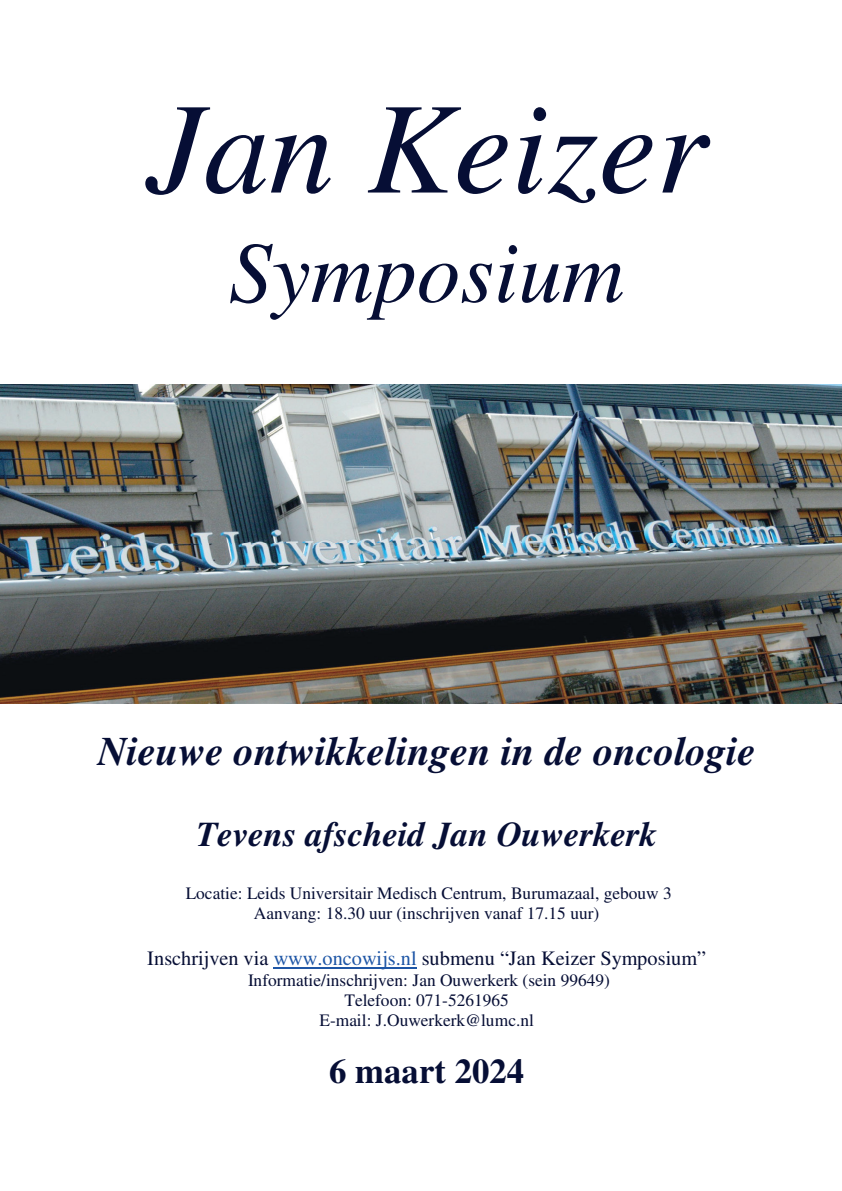
<style>
.page{position:relative;width:842px;height:1191px;background:#fff}
.page>*{position:absolute;margin:0;border:0;box-sizing:border-box;transform-origin:0 0}
.t1{font:italic 130.4px "Times";color:#060e35}
.t2{font:italic 86.9px "Times";color:#060e35}
.t3{font:italic 700 40.5px "Times";color:#060e35}
.t4{font:italic 700 34.8px "Times";color:#060e35}
.t5{font:700 34.8px "Times";color:#060e35}
.t6{font:20.3px "Times";color:#060e35}
.t7{font:17.4px/20px "Times";color:#060e35;text-align:center}
.s1{color:#1e56a6}
</style>
<div class="page">
<img style="left:0;top:384px;width:842px;height:320px">
<hr style="left:274px;top:967px;width:143px;height:1px;background:#1e56a6">
<h1 class="t1" style="left:146px;top:105px;width:563px">Jan Keizer</h1>
<h2 class="t2" style="left:229px;top:244px;width:397px">Symposium</h2>
<h3 class="t3" style="left:98px;top:736px;width:659px">Nieuwe ontwikkelingen in de oncologie</h3>
<h3 class="t4" style="left:196px;top:821px;width:462px">Tevens afscheid Jan Ouwerkerk</h3>
<p class="t7" style="left:186px;top:885px;width:487px">Locatie: Leids Universitair Medisch Centrum, Burumazaal, gebouw 3<br>Aanvang: 18.30 uur (inschrijven vanaf 17.15 uur)</p>
<p class="t6" style="left:147px;top:951px;width:560px">Inschrijven via <span class="s1">www.oncowijs.nl</span> submenu “Jan Keizer Symposium”</p>
<p class="t7" style="left:248px;top:972px;width:363px">Informatie/inschrijven: Jan Ouwerkerk (sein 99649)<br>Telefoon: 071-5261965<br>E-mail: J.Ouwerkerk@lumc.nl</p>
<h3 class="t5" style="left:329px;top:1050px;width:196px">6 maart 2024</h3>
</div>
